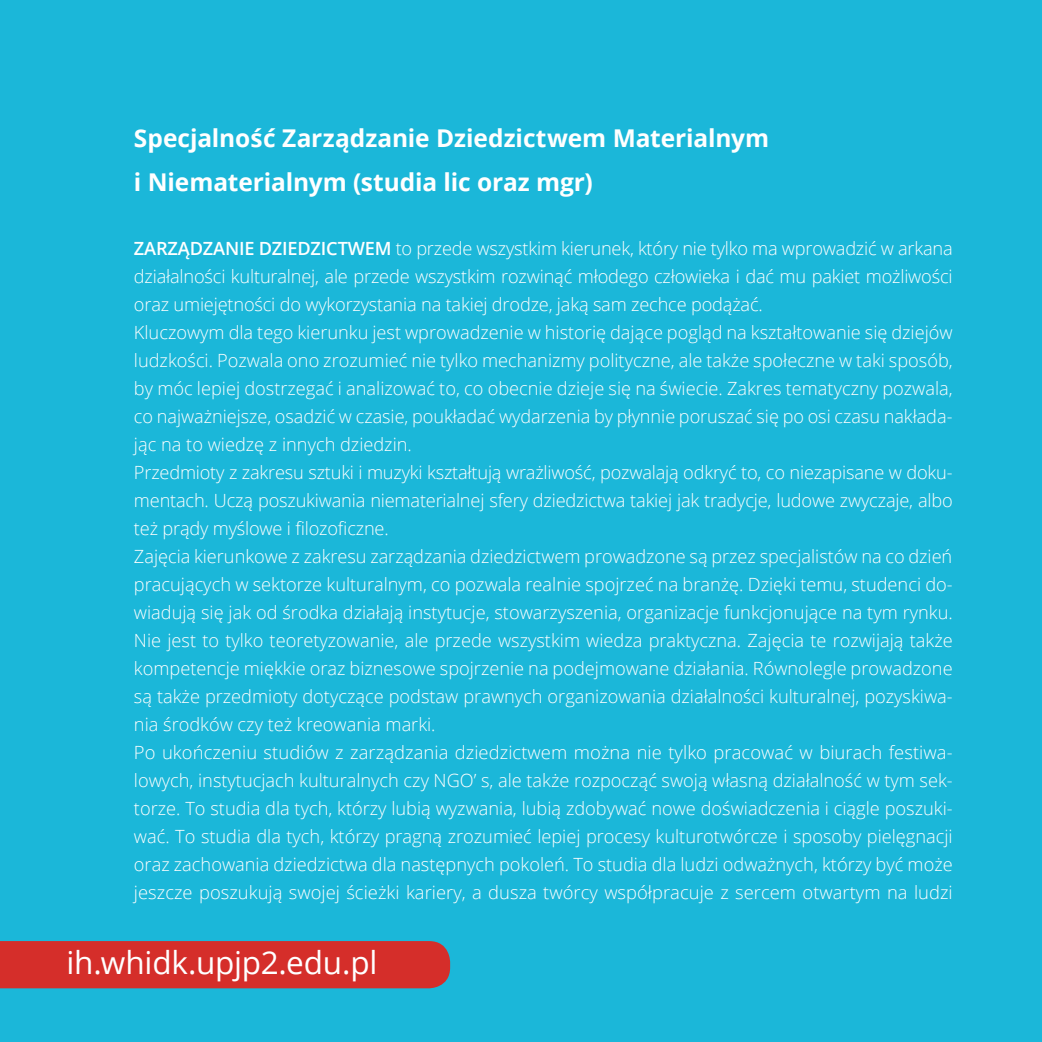
<style>
.page{position:relative;width:1042px;height:1042px;background:#1bb7d9}
.page>*{position:absolute;margin:0;border:0;box-sizing:border-box;transform-origin:0 0}
.t1{font:31.5px "Open Sans";letter-spacing:-.01em;color:#fff}
.t2{font:700 24.5px/44.1px "Open Sans";letter-spacing:-.005em;color:#fff}
.t3{font:300 18.2px/28px "Open Sans";color:#fff}
.s1{font-weight:600}
</style>
<div class="page">
<div style="left:0;top:941px;width:451px;height:48px;background:#d52e2a"></div>
<h2 class="t2" style="left:134px;top:115px;width:637px">Specjalność Zarządzanie Dziedzictwem Materialnym i Niematerialnym (studia lic oraz mgr)</h2>
<p class="t3" style="left:134px;top:234px;width:820px"><span class="s1">ZARZĄDZANIE DZIEDZICTWEM</span> to przede wszystkim kierunek, który nie tylko ma wprowadzić w arkana działalności kulturalnej, ale przede wszystkim rozwinąć młodego człowieka i dać mu pakiet możliwości oraz umiejętności do wykorzystania na takiej drodze, jaką sam zechce podążać.<br>Kluczowym dla tego kierunku jest wprowadzenie w historię dające pogląd na kształtowanie się dziejów ludzkości. Pozwala ono zrozumieć nie tylko mechanizmy polityczne, ale także społeczne w taki sposób, by móc lepiej dostrzegać i analizować to, co obecnie dzieje się na świecie. Zakres tematyczny pozwala, co najważniejsze, osadzić w czasie, poukładać wydarzenia by płynnie poruszać się po osi czasu nakłada&shy;jąc na to wiedzę z innych dziedzin.<br>Przedmioty z zakresu sztuki i muzyki kształtują wrażliwość, pozwalają odkryć to, co niezapisane w doku&shy;mentach. Uczą poszukiwania niematerialnej sfery dziedzictwa takiej jak tradycje, ludowe zwyczaje, albo też prądy myślowe i filozoficzne.<br>Zajęcia kierunkowe z zakresu zarządzania dziedzictwem prowadzone są przez specjalistów na co dzień pracujących w sektorze kulturalnym, co pozwala realnie spojrzeć na branżę. Dzięki temu, studenci do&shy;wiadują się jak od środka działają instytucje, stowarzyszenia, organizacje funkcjonujące na tym rynku.<br>Nie jest to tylko teoretyzowanie, ale przede wszystkim wiedza praktyczna. Zajęcia te rozwijają także kompetencje miękkie oraz biznesowe spojrzenie na podejmowane działania. Równolegle prowadzone są także przedmioty dotyczące podstaw prawnych organizowania działalności kulturalnej, pozyskiwa&shy;nia środków czy też kreowania marki.<br>Po ukończeniu studiów z zarządzania dziedzictwem można nie tylko pracować w biurach festiwa&shy;lowych, instytucjach kulturalnych czy NGO’ s, ale także rozpocząć swoją własną działalność w tym sek&shy;torze. To studia dla tych, którzy lubią wyzwania, lubią zdobywać nowe doświadczenia i ciągle poszuki&shy;wać. To studia dla tych, którzy pragną zrozumieć lepiej procesy kulturotwórcze i sposoby pielęgnacji oraz zachowania dziedzictwa dla następnych pokoleń. To studia dla ludzi odważnych, którzy być może jeszcze poszukują swojej ścieżki kariery, a dusza twórcy współpracuje z sercem otwartym na ludzi</p>
<h1 class="t1" style="left:66px;top:941px;width:312px">ih.whidk.upjp2.edu.pl</h1>
</div>
